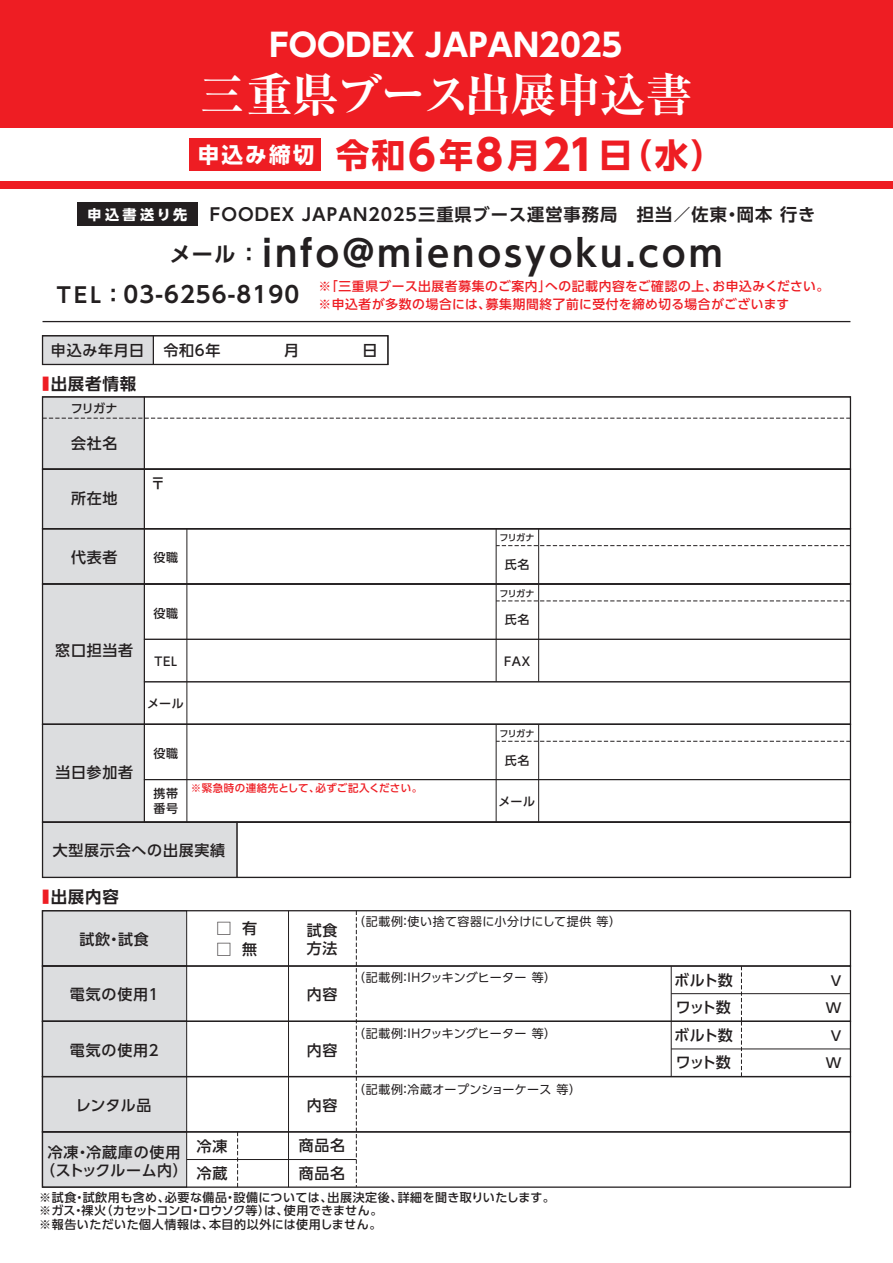
<style>
.page{position:relative;width:893px;height:1263px;background:#fff}
.page>*{position:absolute;margin:0;border:0;box-sizing:border-box;transform-origin:0 0}
.t1{font:700 expanded 46.5px "Ryumin Pro";letter-spacing:-.045em;color:#fff}
.t2{font:700 36px "UD Shin Go Pro De";letter-spacing:.08em;color:#231f20}
.t3{font:700 33.6px "UD Shin Go Pro";color:#ee1d23}
.t4{font:700 31.5px "UD Shin Go Pro";color:#fff}
.t5{font:700 17.25px "UD Shin Go Pro De";letter-spacing:.06em;color:#231f20}
.t6{font:700 16.5px "UD Shin Go Pro De";letter-spacing:.05em;color:#231f20}
.t7{font:500 15px/18px "UD Shin Go Pro";letter-spacing:.05em;color:#231f20}
.t8{font:500 15px/26.8px "UD Shin Go Pro";letter-spacing:-.055em;color:#231f20}
.t9{font:700 14.1px "UD Shin Go Pro";letter-spacing:.25em;color:#fff}
.t10{font:500 13.5px/26.8px "UD Shin Go Pro";color:#231f20;text-align:center}
.t11{font:500 12.75px/18px "UD Shin Go Pro";letter-spacing:.05em;color:#ee1d23}
.t12{font:500 12px/13.5px "UD Shin Go Pro";letter-spacing:.04em;color:#231f20}
.t13{font:12px "UD Shin Go Pro";letter-spacing:.025em;color:#231f20}
.t14{font:12px "UD Shin Go Pro";letter-spacing:.005em;color:#231f20}
.t15{font:500 10.5px "UD Shin Go Pro";letter-spacing:.04em;color:#ee1d23}
.t16{font:500 9px "UD Shin Go Pro";letter-spacing:-.065em;color:#231f20}
.s1{font-size:21.6px;color:#fff}
.s2{font-size:42px}
.s3{color:#ee1d23}
</style>
<div class="page">
<div style="left:0;top:182px;width:893px;height:7px;background:#ee1d23"></div>
<div style="left:0;top:0;width:893px;height:128px;background:#ee1d23"></div>
<div style="left:42px;top:335px;width:112px;height:30px;background:#dcdddf"></div>
<div style="left:42px;top:397px;width:103px;height:72px;background:#dcdddf"></div>
<svg style="left:44px;top:418px;width:805px;height:1px"></svg>
<div style="left:42px;top:528px;width:103px;height:56px;background:#dcdddf"></div>
<div style="left:42px;top:822px;width:195px;height:56px;background:#dcdddf;border:1px solid #231f20"></div>
<div style="left:42px;top:584px;width:103px;height:140px;background:#dcdddf"></div>
<div style="left:42px;top:469px;width:103px;height:60px;background:#dcdddf"></div>
<svg style="left:497px;top:545px;width:352px;height:1px"></svg>
<hr style="left:187px;top:529px;width:1px;height:55px;background:#231f20">
<hr style="left:538px;top:529px;width:1px;height:55px;background:#231f20">
<hr style="left:496px;top:529px;width:1px;height:55px;background:#231f20">
<svg style="left:497px;top:601px;width:352px;height:1px"></svg>
<hr style="left:187px;top:584px;width:1px;height:140px;background:#231f20">
<hr style="left:538px;top:584px;width:1px;height:98px;background:#231f20">
<hr style="left:496px;top:584px;width:1px;height:98px;background:#231f20">
<div style="left:144px;top:639px;width:707px;height:43px;border:1px solid #231f20"></div>
<div style="left:42px;top:724px;width:103px;height:98px;background:#dcdddf"></div>
<svg style="left:497px;top:741px;width:352px;height:1px"></svg>
<hr style="left:187px;top:724px;width:1px;height:98px;background:#231f20">
<hr style="left:538px;top:724px;width:1px;height:98px;background:#231f20">
<hr style="left:496px;top:724px;width:1px;height:98px;background:#231f20">
<div style="left:144px;top:779px;width:707px;height:43px;border:1px solid #231f20"></div>
<div style="left:42px;top:396px;width:809px;height:74px;border:1px solid #231f20"></div>
<hr style="left:43px;top:321px;width:807px;height:1px;background:#231f20">
<div style="left:42px;top:468px;width:809px;height:61px;border:1px solid #231f20"></div>
<div style="left:42px;top:528px;width:809px;height:57px;border:1px solid #231f20"></div>
<div style="left:42px;top:583px;width:809px;height:142px;border:1px solid #231f20"></div>
<div style="left:42px;top:724px;width:809px;height:99px;border:1px solid #231f20"></div>
<div style="left:42px;top:821px;width:809px;height:57px;border:1px solid #231f20"></div>
<div style="left:42px;top:335px;width:347px;height:30px;border:1px solid #231f20"></div>
<div style="left:42px;top:910px;width:145px;height:56px;background:#dcdddf;border:1px solid #231f20"></div>
<div style="left:42px;top:966px;width:145px;height:55px;background:#dcdddf"></div>
<div style="left:42px;top:1021px;width:145px;height:56px;background:#dcdddf;border:1px solid #231f20"></div>
<div style="left:42px;top:1076px;width:145px;height:56px;background:#dcdddf;border:1px solid #231f20"></div>
<div style="left:42px;top:1132px;width:145px;height:55px;background:#dcdddf"></div>
<div style="left:42px;top:910px;width:809px;height:57px;border:1px solid #231f20"></div>
<div style="left:42px;top:965px;width:809px;height:57px;border:1px solid #231f20"></div>
<div style="left:42px;top:1021px;width:809px;height:56px;border:1px solid #231f20"></div>
<div style="left:42px;top:1076px;width:809px;height:56px;border:1px solid #231f20"></div>
<div style="left:42px;top:1131px;width:809px;height:57px;border:1px solid #231f20"></div>
<svg style="left:237px;top:1132px;width:1px;height:55px"></svg>
<hr style="left:187px;top:1159px;width:169px;height:1px;background:#231f20">
<svg style="left:356px;top:911px;width:1px;height:276px"></svg>
<hr style="left:288px;top:911px;width:1px;height:276px;background:#231f20">
<div style="left:189px;top:139px;width:132px;height:32px;background:#ee1d23"></div>
<div style="left:77px;top:202px;width:121px;height:24px;background:#231f20"></div>
<hr style="left:671px;top:966px;width:1px;height:55px;background:#231f20">
<hr style="left:671px;top:993px;width:179px;height:1px;background:#231f20">
<svg style="left:741px;top:966px;width:1px;height:110px"></svg>
<hr style="left:671px;top:1021px;width:1px;height:55px;background:#231f20">
<hr style="left:671px;top:1049px;width:179px;height:1px;background:#231f20">
<h3 class="t4" style="left:269px;top:19px;width:354px">FOODEX JAPAN2025</h3>
<h1 class="t1" style="left:200px;top:58px;width:494px">三重県ブース出展申込書</h1>
<h3 class="t3" style="left:198px;top:127px;width:528px"><span class="s1">申込み締切</span> 令和<span class="s2">6</span>年<span class="s2">8</span>月<span class="s2">21</span>日（水）</h3>
<p class="t9" style="left:88px;top:203px;width:101px">申込書送り先</p>
<h3 class="t5" style="left:210px;top:200px;width:607px">FOODEX JAPAN2025三重県ブース運営事務局　担当／佐東・岡本 行き</h3>
<h2 class="t2" style="left:170px;top:224px;width:554px"><sup>メール</sup> <sup>：</sup> info＠mienosyoku.com</h2>
<p class="t11" style="left:57px;top:277px;width:774px;text-indent:262px">※「三重県ブース出展者募集のご案内」への記載内容をご確認の上、お申込みください。<br><sup>TEL：</sup><sup>03-6256-8190　</sup>※申込者が多数の場合には、募集期間終了前に受付を締め切る場合がございます</p>
<p class="t7" style="left:51px;top:341px;width:95px">申込み年月日</p>
<h3 class="t6" style="left:42px;top:371px;width:96px"><span class="s3">■</span> 出展者情報</h3>
<p class="t12" style="left:71px;top:401px;width:48px">フリガナ</p>
<p class="t7" style="left:71px;top:434px;width:48px">会社名</p>
<p class="t7" style="left:71px;top:489px;width:48px">所在地</p>
<p class="t7" style="left:71px;top:548px;width:48px">代表者</p>
<p class="t7" style="left:55px;top:641px;width:79px">窓口担当者</p>
<p class="t7" style="left:55px;top:763px;width:79px">当日参加者</p>
<p class="t7" style="left:151px;top:474px;width:30px">〒　</p>
<p class="t12" style="left:154px;top:551px;width:26px">役職</p>
<p class="t12" style="left:154px;top:606px;width:26px">役職</p>
<p class="t12" style="left:155px;top:654px;width:24px">TEL</p>
<p class="t12" style="left:147px;top:697px;width:38px">メール</p>
<p class="t16" style="left:499px;top:530px;width:37px">フリガナ</p>
<p class="t12" style="left:505px;top:557px;width:26px">氏名</p>
<p class="t16" style="left:499px;top:586px;width:37px">フリガナ</p>
<p class="t12" style="left:505px;top:613px;width:26px">氏名</p>
<p class="t12" style="left:504px;top:654px;width:28px">FAX</p>
<p class="t16" style="left:499px;top:726px;width:37px">フリガナ</p>
<p class="t12" style="left:154px;top:746px;width:26px">役職</p>
<p class="t12" style="left:154px;top:786px;width:26px;line-height:15px">携帯番号</p>
<p class="t12" style="left:498px;top:794px;width:38px">メール</p>
<p class="t12" style="left:505px;top:753px;width:26px">氏名</p>
<p class="t15" style="left:191px;top:780px;width:233px">※緊急時の連絡先として、必ずご記入ください。</p>
<p class="t7" style="left:53px;top:840px;width:174px">大型展示会への出展実績</p>
<h3 class="t6" style="left:42px;top:884px;width:78px"><span class="s3">■</span> 出展内容</h3>
<p class="t7" style="left:79px;top:930px;width:71px">試飲・試食</p>
<p class="t7" style="left:217px;top:919px;width:42px">□ 有</p>
<p class="t7" style="left:217px;top:940px;width:42px">□ 無</p>
<p class="t7" style="left:307px;top:920px;width:32px">試食方法</p>
<p class="t7" style="left:70px;top:985px;width:93px">電気の使用１</p>
<p class="t7" style="left:307px;top:985px;width:32px">内容</p>
<p class="t7" style="left:70px;top:1040px;width:93px">電気の使用２</p>
<p class="t7" style="left:307px;top:1040px;width:32px">内容</p>
<p class="t7" style="left:76px;top:1096px;width:77px">レンタル品</p>
<p class="t7" style="left:307px;top:1096px;width:32px">内容</p>
<p class="t7" style="left:40px;top:1143px;width:149px;text-align:center">冷凍・冷蔵庫の使用（ストックルーム内）</p>
<p class="t7" style="left:197px;top:1132px;width:32px;line-height:26.8px">冷凍冷蔵</p>
<p class="t7" style="left:299px;top:1131px;width:48px;line-height:27.8px">商品名商品名</p>
<p class="t13" style="left:353px;top:912px;width:269px">（記載例：使い捨て容器に小分けにして提供 等）</p>
<p class="t14" style="left:353px;top:968px;width:205px">（記載例：IHクッキングヒーター 等）</p>
<p class="t14" style="left:353px;top:1024px;width:205px">（記載例：IHクッキングヒーター 等）</p>
<p class="t13" style="left:353px;top:1080px;width:229px">（記載例：冷蔵オープンショーケース 等）</p>
<p class="t12" style="left:39px;top:1190px;width:517px">※試食・試飲用も含め、必要な備品・設備については、出展決定後、詳細を聞き取りいたします。※ガス・裸火（カセットコンロ・ロウソク等）は、使用できません。<br>※報告いただいた個人情報は、本目的以外には使用しません。</p>
<p class="t8" style="left:674px;top:966px;width:60px">ボルト数ワット数</p>
<p class="t10" style="left:826px;top:967px;width:17px">V<br>W</p>
<p class="t8" style="left:674px;top:1022px;width:60px">ボルト数ワット数</p>
<p class="t10" style="left:826px;top:1022px;width:17px">V<br>W</p>
</div>
